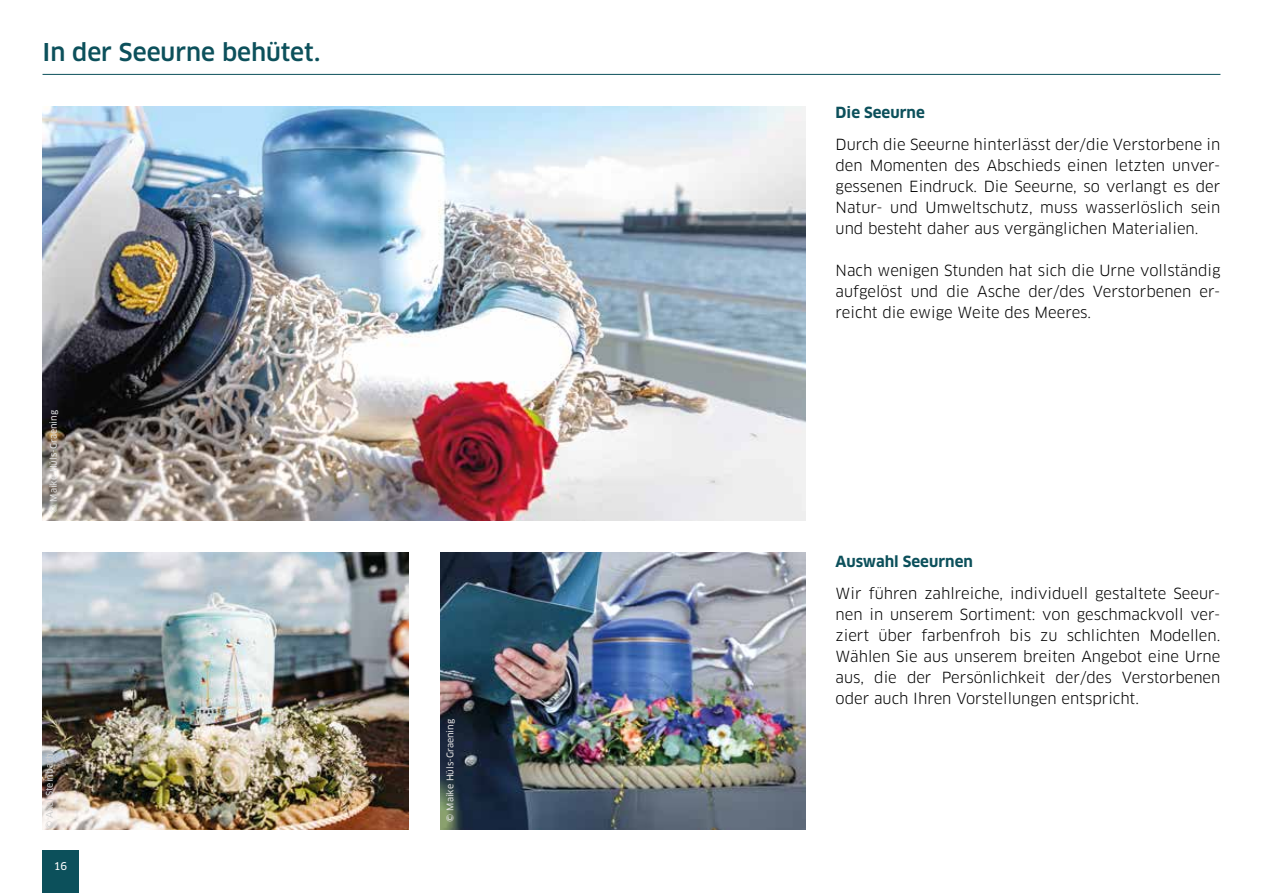
<style>
.page{position:relative;width:1263px;height:893px;background:#fff}
.page>*{position:absolute;margin:0;border:0;box-sizing:border-box;transform-origin:0 0}
.t1{font:500 24px "Clan Pro";color:#0c505b}
.t2{font:15px/21px "Clan Pro";color:#000;text-align:justify}
.t3{font:700 15px "Clan Pro";color:#0c505b}
.t4{font:10.5px "Clan Pro News";color:#fff}
.t5{font:9px "Clan Pro News";color:#e1e1e1}
.t6{font:9px "Clan Pro News";color:#d0d0d0}
</style>
<div class="page">
<div style="left:43px;top:850px;width:36px;height:43px;background:#0c505b"></div>
<hr style="left:43px;top:74px;width:1177px;height:1px;background:#0c505b">
<img style="left:43px;top:553px;width:365px;height:276px">
<img style="left:440px;top:553px;width:366px;height:276px">
<img style="left:43px;top:106px;width:763px;height:415px">
<h1 class="t1" style="left:43px;top:39px;width:279px">In der Seeurne behütet.</h1>
<p class="t5" style="left:48px;top:513px;width:104px;rotate:-90deg">© Maike Hüls-Graening</p>
<p class="t6" style="left:44px;top:829px;width:78px;rotate:-90deg">© Axel Steinbach</p>
<p class="t4" style="left:54px;top:859px;width:15px">16</p>
<p class="t5" style="left:445px;top:821px;width:104px;rotate:-90deg">© Maike Hüls-Graening</p>
<p class="t3" style="left:836px;top:104px;width:91px">Die Seeurne</p>
<p class="t2" style="left:836px;top:134px;width:386px">Durch die Seeurne hinterlässt der/die Verstorbene in den Momenten des Abschieds einen letzten unver&shy;gessenen Eindruck. Die Seeurne, so verlangt es der Natur- und Umweltschutz, muss wasserlöslich sein und besteht daher aus vergänglichen Materialien.</p>
<p class="t2" style="left:836px;top:259px;width:386px">Nach wenigen Stunden hat sich die Urne vollständig aufgelöst und die Asche der/des Verstorbenen er&shy;reicht die ewige Weite des Meeres.</p>
<p class="t3" style="left:836px;top:553px;width:139px">Auswahl Seeurnen</p>
<p class="t2" style="left:836px;top:583px;width:386px">Wir führen zahlreiche, individuell gestaltete Seeur&shy;nen in unserem Sortiment: von geschmackvoll ver&shy;ziert über farbenfroh bis zu schlichten Modellen.<br>Wählen Sie aus unserem breiten Angebot eine Urne aus, die der Persönlichkeit der/des Verstorbenen oder auch Ihren Vorstellungen entspricht.</p>
</div>
